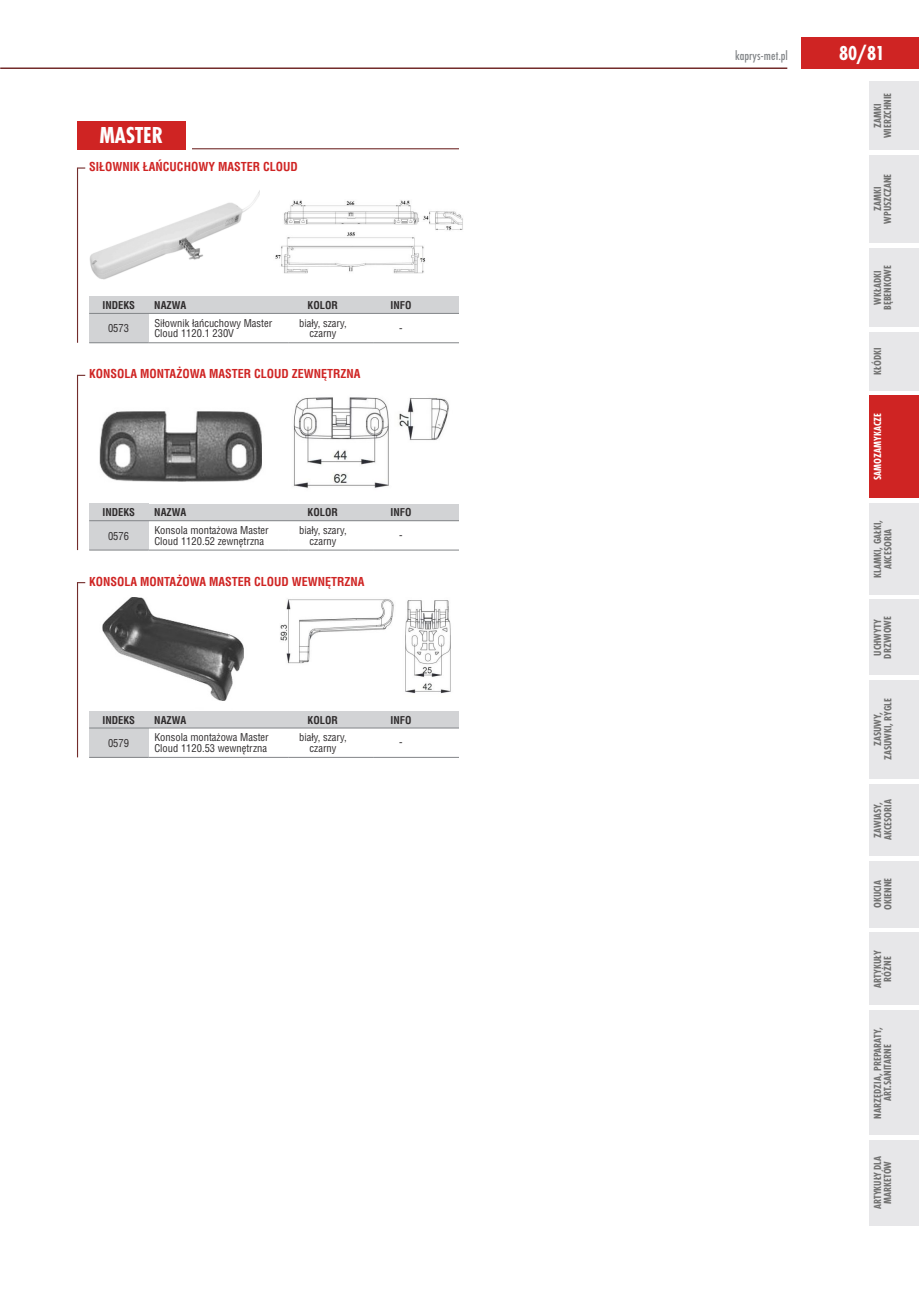
<style>
.page{position:relative;width:919px;height:1289px;background:#fff}
.page>*{position:absolute;margin:0;border:0;box-sizing:border-box;transform-origin:0 0}
.t1{font:700 24px "Futura PT Cond";color:#fefefe}
.t2{font:700 21px "Futura PT Cond";color:#fefefe}
.t3{font:500 13.5px "Futura PT Cond";color:#828588}
.t4{font:700 12px "Switzerland Condensed";color:#cf2423}
.t5{font:700 10.8px/10.1px "Futura PT Cond";color:#727271;text-align:center}
.t6{font:700 10.8px "Futura PT Cond";color:#fefefe}
.t7{font:10.8px "Switzerland Condensed";color:#2f2c2d}
.t8{font:10.5px/10.5px "Switzerland Condensed";color:#2f2c2d}
.t9{font:700 10.5px "Switzerland Condensed";color:#2f2c2d}
</style>
<div class="page">
<img style="left:102px;top:597px;width:142px;height:104px">
<img style="left:89px;top:411px;width:173px;height:93px">
<div style="left:89px;top:504px;width:370px;height:16px;background:#d2d3d5"></div>
<div style="left:89px;top:504px;width:59px;height:46px;background:#d2d3d5"></div>
<hr style="left:77px;top:375px;width:1px;height:175px;background:#732c2b">
<hr style="left:89px;top:520px;width:370px;height:1px;background:#828588">
<hr style="left:89px;top:549px;width:59px;height:1px;background:#828588">
<hr style="left:148px;top:549px;width:141px;height:1px;background:#828588">
<hr style="left:289px;top:549px;width:85px;height:1px;background:#828588">
<hr style="left:374px;top:549px;width:85px;height:1px;background:#828588">
<div style="left:89px;top:711px;width:370px;height:17px;background:#d2d3d5"></div>
<div style="left:89px;top:711px;width:59px;height:46px;background:#d2d3d5"></div>
<hr style="left:77px;top:582px;width:1px;height:175px;background:#732c2b">
<hr style="left:89px;top:727px;width:370px;height:1px;background:#828588">
<hr style="left:89px;top:757px;width:59px;height:1px;background:#828588">
<hr style="left:148px;top:757px;width:141px;height:1px;background:#828588">
<hr style="left:289px;top:757px;width:85px;height:1px;background:#828588">
<hr style="left:374px;top:757px;width:85px;height:1px;background:#828588">
<img style="left:293px;top:397px;width:156px;height:91px">
<img style="left:280px;top:599px;width:171px;height:95px">
<div style="left:89px;top:296px;width:370px;height:17px;background:#d2d3d5"></div>
<div style="left:89px;top:296px;width:59px;height:47px;background:#d2d3d5"></div>
<svg style="left:77px;top:167px;width:8px;height:2px"></svg>
<hr style="left:77px;top:168px;width:1px;height:175px;background:#732c2b">
<div style="left:77px;top:121px;width:108px;height:28px;background:#cf2423"></div>
<hr style="left:192px;top:148px;width:267px;height:1px;background:#732c2b">
<hr style="left:89px;top:313px;width:370px;height:1px;background:#828588">
<hr style="left:89px;top:342px;width:59px;height:1px;background:#828588">
<hr style="left:148px;top:342px;width:141px;height:1px;background:#828588">
<hr style="left:289px;top:342px;width:85px;height:1px;background:#828588">
<hr style="left:374px;top:342px;width:85px;height:1px;background:#828588">
<img style="left:89px;top:192px;width:170px;height:88px">
<img style="left:275px;top:200px;width:188px;height:74px">
<div style="left:801px;top:38px;width:117px;height:31px;background:#cf2423"></div>
<hr style="left:0;top:67px;width:787px;height:2px;background:#732c2b">
<div style="left:869px;top:81px;width:49px;height:69px;background:#e7e7e9"></div>
<div style="left:869px;top:1139px;width:49px;height:86px;background:#e7e7e9"></div>
<div style="left:869px;top:1010px;width:49px;height:124px;background:#e7e7e9"></div>
<div style="left:869px;top:932px;width:49px;height:73px;background:#e7e7e9"></div>
<div style="left:869px;top:860px;width:49px;height:67px;background:#e7e7e9"></div>
<div style="left:869px;top:783px;width:49px;height:72px;background:#e7e7e9"></div>
<div style="left:869px;top:680px;width:49px;height:98px;background:#e7e7e9"></div>
<div style="left:869px;top:599px;width:49px;height:76px;background:#e7e7e9"></div>
<div style="left:869px;top:503px;width:49px;height:91px;background:#e7e7e9"></div>
<div style="left:869px;top:395px;width:49px;height:102px;background:#cf2423"></div>
<div style="left:869px;top:332px;width:49px;height:58px;background:#e7e7e9"></div>
<div style="left:869px;top:248px;width:49px;height:79px;background:#e7e7e9"></div>
<div style="left:869px;top:155px;width:49px;height:88px;background:#e7e7e9"></div>
<h1 class="t1" style="left:99px;top:125px;width:65px">MASTER</h1>
<p class="t4" style="left:89px;top:161px;width:210px">SIŁOWNIK ŁAŃCUCHOWY MASTER CLOUD</p>
<p class="t9" style="left:307px;top:301px;width:32px">KOLOR</p>
<p class="t9" style="left:390px;top:301px;width:22px">INFO</p>
<p class="t9" style="left:102px;top:301px;width:34px">INDEKS</p>
<p class="t9" style="left:154px;top:301px;width:33px">NAZWA</p>
<p class="t8" style="left:154px;top:318px;width:119px">Siłownik łańcuchowy Master<br>Cloud 1120.1 230V</p>
<p class="t8" style="left:399px;top:323px;width:5px">-</p>
<p class="t8" style="left:299px;top:318px;width:49px;text-align:center">biały, szary, czarny</p>
<p class="t7" style="left:108px;top:324px;width:22px">0573</p>
<p class="t4" style="left:89px;top:368px;width:273px">KONSOLA MONTAŻOWA MASTER CLOUD ZEWNĘTRZNA</p>
<p class="t9" style="left:307px;top:508px;width:32px">KOLOR</p>
<p class="t9" style="left:390px;top:508px;width:22px">INFO</p>
<p class="t9" style="left:102px;top:508px;width:34px">INDEKS</p>
<p class="t9" style="left:154px;top:508px;width:33px">NAZWA</p>
<p class="t8" style="left:154px;top:526px;width:116px">Konsola montażowa Master<br>Cloud 1120.52 zewnętrzna</p>
<p class="t8" style="left:399px;top:530px;width:5px">-</p>
<p class="t8" style="left:299px;top:526px;width:49px;text-align:center">biały, szary, czarny</p>
<p class="t7" style="left:108px;top:531px;width:22px">0576</p>
<p class="t4" style="left:89px;top:576px;width:277px">KONSOLA MONTAŻOWA MASTER CLOUD WEWNĘTRZNA</p>
<p class="t9" style="left:307px;top:715px;width:32px">KOLOR</p>
<p class="t9" style="left:390px;top:715px;width:22px">INFO</p>
<p class="t9" style="left:102px;top:715px;width:34px">INDEKS</p>
<p class="t9" style="left:154px;top:715px;width:33px">NAZWA</p>
<p class="t8" style="left:154px;top:733px;width:116px">Konsola montażowa Master<br>Cloud 1120.53 wewnętrzna</p>
<p class="t8" style="left:399px;top:738px;width:5px">-</p>
<p class="t8" style="left:299px;top:733px;width:49px;text-align:center">biały, szary, czarny</p>
<p class="t7" style="left:108px;top:738px;width:22px">0579</p>
<p class="t3" style="left:735px;top:49px;width:54px">kaprys-met.pl</p>
<h2 class="t2" style="left:839px;top:44px;width:47px">80/81</h2>
<p class="t5" style="left:873px;top:138px;width:47px;rotate:-90deg">ZAMKI<br>WIERZCHNIE</p>
<p class="t5" style="left:873px;top:224px;width:51px;rotate:-90deg">ZAMKI<br>WPUSZCZANE</p>
<p class="t5" style="left:873px;top:310px;width:46px;rotate:-90deg">WKŁADKI<br>BĘBENKOWE</p>
<p class="t5" style="left:873px;top:375px;width:28px;rotate:-90deg">KŁÓDKI</p>
<p class="t6" style="left:872px;top:480px;width:68px;rotate:-90deg">SAMOZAMYKACZE</p>
<p class="t5" style="left:873px;top:577px;width:59px;rotate:-90deg">KLAMKI, GAŁKI,<br>AKCESORIA</p>
<p class="t5" style="left:873px;top:658px;width:44px;text-align:left;rotate:-90deg">UCHWYTY<br>DRZWIOWE</p>
<p class="t5" style="left:873px;top:760px;width:64px;rotate:-90deg">ZASUWY,<br>ZASUWKI, RYGLE</p>
<p class="t5" style="left:873px;top:840px;width:42px;text-align:left;rotate:-90deg">ZAWIASY,<br>AKCESORIA</p>
<p class="t5" style="left:873px;top:910px;width:34px;text-align:left;rotate:-90deg">OKUCIA<br>OKIENNE</p>
<p class="t5" style="left:873px;top:987px;width:38px;rotate:-90deg">ARTYKUŁY<br>RÓŻNE</p>
<p class="t5" style="left:873px;top:1118px;width:93px;rotate:-90deg">NARZĘDZIA, PREPARATY,<br>ART.SANITARNE</p>
<p class="t5" style="left:873px;top:1209px;width:55px;rotate:-90deg">ARTYKUŁY DLA<br>MARKETÓW</p>
</div>
